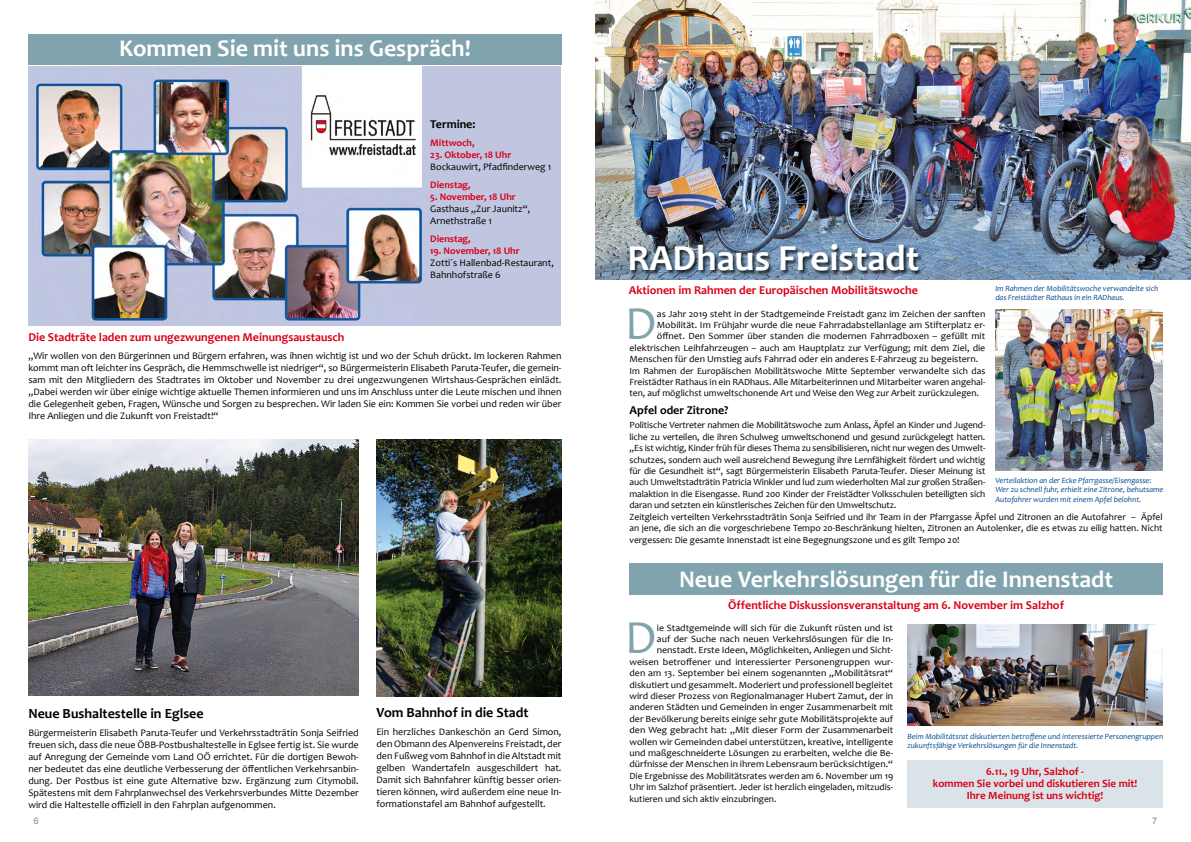
<style>
.page{position:relative;width:1191px;height:842px;background:#fff}
.page>*{position:absolute;margin:0;border:0;box-sizing:border-box;transform-origin:0 0}
.t1{font:47.8px "Candara";color:#80a3ae;scale:1.04 1}
.t2{font:700 36.9px "Candara";color:#fff}
.t3{font:700 24px "Candara";color:#fff}
.t4{font:700 14px "Candara";color:#000}
.t5{font:700 12px "Candara";color:#da001a}
.t6{font:700 12px "Candara";color:#000}
.t7{font:700 11px/12px "Candara";color:#da001a;text-align:center}
.t8{font:10px/12px "Candara";color:#000;text-align:justify}
.t9{font:700 10px "Candara";color:#da001a}
.t10{font:9.5px/11.4px "Candara";color:#000;text-align:justify}
.t11{font:9.5px "Candara";color:#000;scale:1.04 1}
.t12{font:9px "Arial";color:#87888a}
.t13{font:italic 8px/9.6px "Candara";color:#004c90}
</style>
<div class="page">
<img style="left:595px;top:0;width:596px;height:280px">
<div style="left:629px;top:563px;width:533px;height:32px;background:#80a3ae"></div>
<div style="left:629px;top:244px;width:294px;height:31px;background:#000;opacity:.75"></div>
<img style="left:995px;top:309px;width:167px;height:162px">
<img style="left:907px;top:624px;width:255px;height:101px">
<div style="left:907px;top:760px;width:255px;height:48px;background:#dae4e8"></div>
<img style="left:28px;top:439px;width:331px;height:257px">
<img style="left:376px;top:439px;width:185px;height:257px">
<img style="left:28px;top:67px;width:394px;height:259px">
<div style="left:422px;top:67px;width:139px;height:259px;background:#c0c6e0"></div>
<div style="left:28px;top:34px;width:533px;height:30px;background:#80a3ae"></div>
<h3 class="t3" style="left:119px;top:33px;width:353px">Kommen Sie mit uns ins Gespräch!</h3>
<p class="t6" style="left:430px;top:117px;width:47px">Termine:</p>
<p class="t9" style="left:430px;top:136px;width:46px">Mittwoch,</p>
<p class="t9" style="left:430px;top:148px;width:82px">23. Oktober, 18 Uhr</p>
<p class="t8" style="left:430px;top:161px;width:122px">Bockauwirt, Pfadfinderweg 1</p>
<p class="t9" style="left:430px;top:178px;width:42px">Dienstag,</p>
<p class="t9" style="left:430px;top:190px;width:87px">5. November, 18 Uhr</p>
<p class="t8" style="left:430px;top:203px;width:101px">Gasthaus „Zur Jaunitz“,<br>Arnethstraße 1</p>
<p class="t9" style="left:430px;top:232px;width:42px">Dienstag,</p>
<p class="t9" style="left:430px;top:244px;width:91px">19. November, 18 Uhr</p>
<p class="t8" style="left:430px;top:257px;width:125px">Zotti´s Hallenbad-Restaurant,<br>Bahnhofstraße 6</p>
<p class="t5" style="left:28px;top:330px;width:318px">Die Stadträte laden zum ungezwungenen Meinungsaustausch</p>
<p class="t8" style="left:28px;top:350px;width:534px">„Wir wollen von den Bürgerinnen und Bürgern erfahren, was ihnen wichtig ist und wo der Schuh drückt. Im lockeren Rahmen kommt man oft leichter ins Gespräch, die Hemmschwelle ist niedriger“, so Bürgermeisterin Elisabeth Paruta-Teufer, die gemein&shy;sam mit den Mitgliedern des Stadtrates im Oktober und November zu drei ungezwungenen Wirtshaus-Gesprächen einlädt. „Dabei werden wir über einige wichtige aktuelle Themen informieren und uns im Anschluss unter die Leute mischen und ihnen die Gelegenheit geben, Fragen, Wünsche und Sorgen zu besprechen. Wir laden Sie ein: Kommen Sie vorbei und reden wir über Ihre Anliegen und die Zukunft von Freistadt!“</p>
<h3 class="t4" style="left:28px;top:705px;width:177px">Neue Bushaltestelle in Eglsee</h3>
<p class="t8" style="left:28px;top:727px;width:332px">Bürgermeisterin Elisabeth Paruta-Teufer und Verkehrsstadträtin Sonja Seifried freuen sich, dass die neue ÖBB-Postbushaltestelle in Eglsee fertig ist. Sie wurde auf Anregung der Gemeinde vom Land OÖ errichtet. Für die dortigen Bewoh&shy;ner bedeutet das eine deutliche Verbesserung der öffentlichen Verkehrsanbin&shy;dung. Der Postbus ist eine gute Alternative bzw. Ergänzung zum Citymobil.<br>Spätestens mit dem Fahrplanwechsel des Verkehrsverbundes Mitte Dezember wird die Haltestelle offiziell in den Fahrplan aufgenommen.</p>
<h3 class="t4" style="left:376px;top:704px;width:154px">Vom Bahnhof in die Stadt</h3>
<p class="t8" style="left:376px;top:726px;width:186px">Ein herzliches Dankeschön an Gerd Simon, den Obmann des Alpenvereins Freistadt, der den Fußweg vom Bahnhof in die Altstadt mit gelben Wandertafeln ausgeschildert hat.<br>Damit sich Bahnfahrer künftig besser orien&shy;tieren können, wird außerdem eine neue In&shy;formationstafel am Bahnhof aufgestellt.</p>
<h2 class="t2" style="left:627px;top:236px;width:293px">RADhaus Freistadt</h2>
<p class="t5" style="left:629px;top:282px;width:290px">Aktionen im Rahmen der Europäischen Mobilitätswoche</p>
<h1 class="t1" style="left:625px;top:295px;width:32px">D</h1>
<p class="t11" style="left:657px;top:308px;width:317px">as Jahr 2019 steht in der Stadtgemeinde Freistadt ganz im Zeichen der sanften</p>
<p class="t13" style="left:995px;top:283px;width:164px">Im Rahmen der Mobilitätswoche verwandelte sich das Freistädter Rathaus in ein RADhaus.</p>
<p class="t11" style="left:657px;top:319px;width:317px">Mobilität. Im Frühjahr wurde die neue Fahrradabstellanlage am Stifterplatz er-</p>
<p class="t11" style="left:657px;top:331px;width:317px">öffnet. Den Sommer über standen die modernen Fahrradboxen – gefüllt mit</p>
<p class="t11" style="left:629px;top:342px;width:344px">elektrischen Leihfahrzeugen – auch am Hauptplatz zur Verfügung; mit dem Ziel, die</p>
<p class="t11" style="left:629px;top:353px;width:337px">Menschen für den Umstieg aufs Fahrrad oder ein anderes E-Fahrzeug zu begeistern.</p>
<p class="t10" style="left:629px;top:365px;width:357px">Im Rahmen der Europäischen Mobilitätswoche Mitte September verwandelte sich das</p>
<p class="t10" style="left:629px;top:376px;width:357px">Freistädter Rathaus in ein RADhaus. Alle Mitarbeiterinnen und Mitarbeiter waren angehal-</p>
<p class="t10" style="left:629px;top:388px;width:351px">ten, auf möglichst umweltschonende Art und Weise den Weg zur Arbeit zurückzulegen.</p>
<p class="t6" style="left:629px;top:403px;width:100px">Apfel oder Zitrone?</p>
<p class="t10" style="left:629px;top:420px;width:357px">Politische Vertreter nahmen die Mobilitätswoche zum Anlass, Äpfel an Kinder und Jugend&shy;liche zu verteilen, die ihren Schulweg umweltschonend und gesund zurückgelegt hatten. „Es ist wichtig, Kinder früh für dieses Thema zu sensibilisieren, nicht nur wegen des Umwelt&shy;schutzes, sondern auch weil ausreichend Bewegung ihre Lernfähigkeit fördert und wichtig für die Gesundheit ist“, sagt Bürgermeisterin Elisabeth Paruta-Teufer. Dieser Meinung ist auch Umweltstadträtin Patricia Winkler und lud zum wiederholten Mal zur großen Straßen&shy;malaktion in die Eisengasse. Rund 200 Kinder der Freistädter Volksschulen beteiligten sich daran und setzten ein künstlerisches Zeichen für den Umweltschutz.</p>
<p class="t13" style="left:995px;top:475px;width:170px">Verteilaktion an der Ecke Pfarrgasse/Eisengasse:<br>Wer zu schnell fuhr, erhielt eine Zitrone, behutsame<br>Autofahrer wurden mit einem Apfel belohnt.</p>
<p class="t10" style="left:629px;top:511px;width:534px">Zeitgleich verteilten Verkehrsstadträtin Sonja Seifried und ihr Team in der Pfarrgasse Äpfel und Zitronen an die Autofahrer – Äpfel an jene, die sich an die vorgeschriebene Tempo 20-Beschränkung hielten, Zitronen an Autolenker, die es etwas zu eilig hatten. Nicht vergessen: Die gesamte Innenstadt ist eine Begegnungszone und es gilt Tempo 20!</p>
<h3 class="t3" style="left:679px;top:564px;width:435px">Neue Verkehrslösungen für die Innenstadt</h3>
<p class="t5" style="left:728px;top:598px;width:337px">Öffentliche Diskussionsveranstaltung am 6. November im Salzhof</p>
<h1 class="t1" style="left:625px;top:609px;width:32px">D</h1>
<p class="t11" style="left:657px;top:622px;width:229px">ie Stadtgemeinde will sich für die Zukunft rüsten und ist</p>
<p class="t11" style="left:657px;top:633px;width:229px">auf der Suche nach neuen Verkehrslösungen für die In-</p>
<p class="t11" style="left:657px;top:644px;width:229px">nenstadt. Erste Ideen, Möglichkeiten, Anliegen und Sicht-</p>
<p class="t11" style="left:629px;top:656px;width:255px">weisen betroffener und interessierter Personengruppen wur-</p>
<p class="t11" style="left:629px;top:667px;width:255px">den am 13. September bei einem sogenannten „Mobilitätsrat“</p>
<p class="t11" style="left:629px;top:679px;width:255px">diskutiert und gesammelt. Moderiert und professionell begleitet</p>
<p class="t11" style="left:629px;top:690px;width:255px">wird dieser Prozess von Regionalmanager Hubert Zamut, der in</p>
<p class="t11" style="left:629px;top:701px;width:255px">anderen Städten und Gemeinden in enger Zusammenarbeit mit</p>
<p class="t11" style="left:629px;top:713px;width:255px">der Bevölkerung bereits einige sehr gute Mobilitätsprojekte auf</p>
<p class="t11" style="left:629px;top:724px;width:255px">den Weg gebracht hat: „Mit dieser Form der Zusammenarbeit</p>
<p class="t11" style="left:629px;top:736px;width:255px">wollen wir Gemeinden dabei unterstützen, kreative, intelligente</p>
<p class="t11" style="left:629px;top:747px;width:255px">und maßgeschneiderte Lösungen zu erarbeiten, welche die Be-</p>
<p class="t11" style="left:629px;top:758px;width:255px">dürfnisse der Menschen in ihrem Lebensraum berücksichtigen.“</p>
<p class="t10" style="left:629px;top:770px;width:265px">Die Ergebnisse des Mobilitätsrates werden am 6. November um 19</p>
<p class="t10" style="left:629px;top:781px;width:265px">Uhr im Salzhof präsentiert. Jeder ist herzlich eingeladen, mitzudis-</p>
<p class="t10" style="left:629px;top:793px;width:148px">kutieren und sich aktiv einzubringen.</p>
<p class="t13" style="left:907px;top:731px;width:257px">Beim Mobilitätsrat diskutierten betroffene und interessierte Personengruppen zukunftsfähige Verkehrslösungen für die Innenstadt.</p>
<p class="t7" style="left:932px;top:765px;width:206px">6.11., 19 Uhr, Salzhof -<br>kommen Sie vorbei und diskutieren Sie mit!<br>Ihre Meinung ist uns wichtig!</p>
<p class="t12" style="left:34px;top:815px;width:7px">6</p>
<p class="t12" style="left:1152px;top:815px;width:7px">7</p>
</div>
